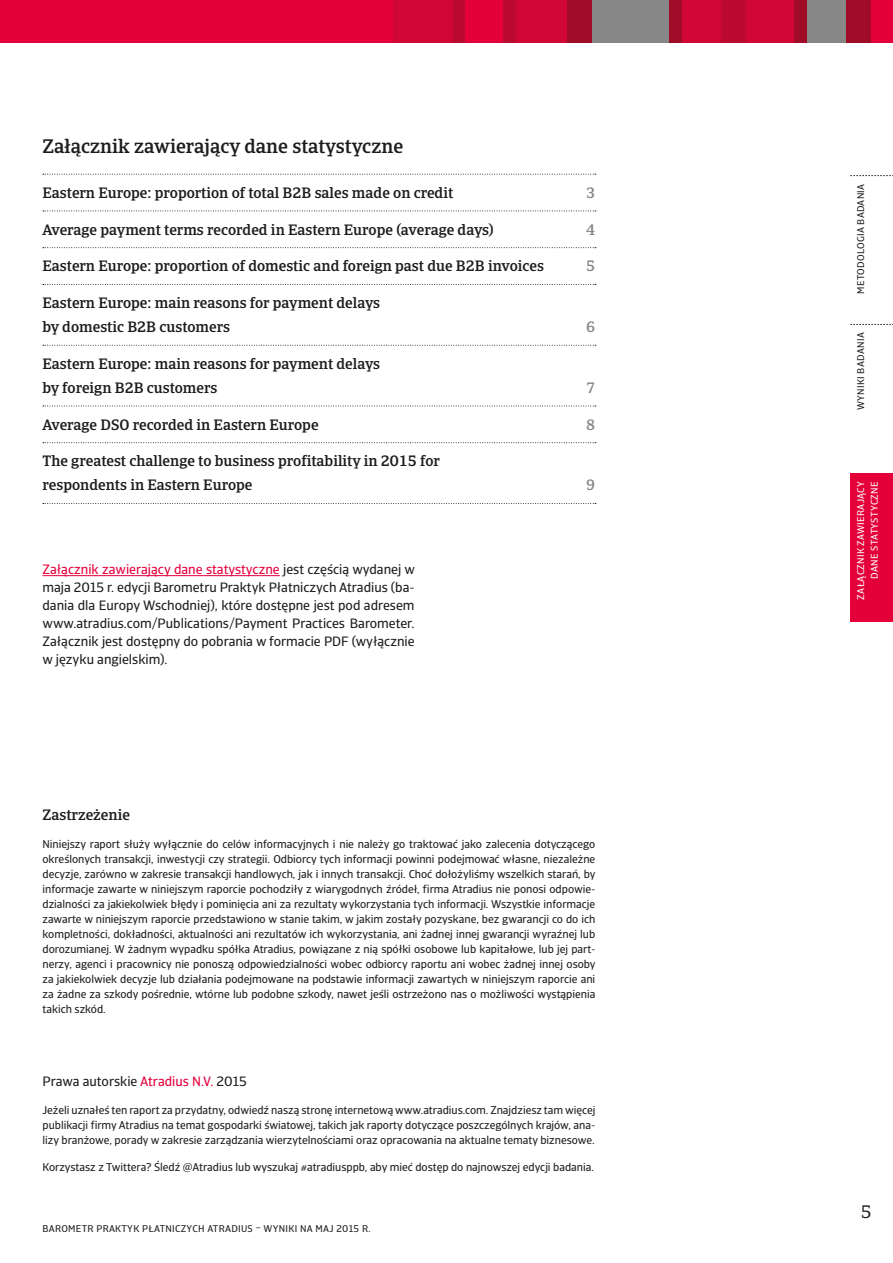
<style>
.page{position:relative;width:893px;height:1263px;background:#fff}
.page>*{position:absolute;margin:0;border:0;box-sizing:border-box;transform-origin:0 0}
.t1{font:500 19.5px "Catalana";color:#1d1d1b}
.t2{font:18px "Catalana";color:#1d1d1b}
.t3{font:500 15px/24px "Catalana";color:#1d1d1b}
.t4{font:500 15px "Catalana";color:#878787}
.t5{font:13.5px/18px "Catalana Sans";color:#1d1d1b;text-align:justify}
.t6{font:11.25px/15px "Catalana Sans";color:#1d1d1b;text-align:justify}
.t7{font:9.75px "Catalana Sans";letter-spacing:.03em;color:#1d1d1b}
.t8{font:9.75px/13.5px "Catalana Sans";letter-spacing:.03em;color:#fff;text-align:right}
.s1{color:#e4013a}
</style>
<div class="page">
<div style="left:0;top:0;width:893px;height:43px;background:#e4013a"></div>
<div style="left:452px;top:0;width:13px;height:43px;background:#ba0a2f"></div>
<div style="left:393px;top:0;width:59px;height:43px;background:#d00635"></div>
<div style="left:516px;top:0;width:51px;height:43px;background:#d00635"></div>
<div style="left:746px;top:0;width:49px;height:43px;background:#d00635"></div>
<div style="left:567px;top:0;width:26px;height:43px;background:#a00c27"></div>
<div style="left:720px;top:0;width:26px;height:43px;background:#ba0a2f"></div>
<div style="left:846px;top:0;width:25px;height:43px;background:#a00c27"></div>
<div style="left:503px;top:0;width:13px;height:43px;background:#ba0a2f"></div>
<div style="left:593px;top:0;width:76px;height:43px;background:#878787"></div>
<div style="left:669px;top:0;width:13px;height:43px;background:#a00c27"></div>
<div style="left:682px;top:0;width:38px;height:43px;background:#d00635"></div>
<div style="left:807px;top:0;width:39px;height:43px;background:#878787"></div>
<div style="left:795px;top:0;width:12px;height:43px;background:#a00c27"></div>
<div style="left:850px;top:473px;width:43px;height:149px;background:#e4013a"></div>
<svg style="left:850px;top:175px;width:43px;height:1px"></svg>
<svg style="left:850px;top:324px;width:43px;height:1px"></svg>
<hr style="left:43px;top:575px;width:237px;height:1px;background:#e4013a">
<svg style="left:43px;top:174px;width:553px;height:1px"></svg>
<svg style="left:43px;top:211px;width:553px;height:1px"></svg>
<svg style="left:43px;top:247px;width:553px;height:1px"></svg>
<svg style="left:43px;top:284px;width:553px;height:1px"></svg>
<svg style="left:43px;top:345px;width:553px;height:1px"></svg>
<svg style="left:43px;top:406px;width:553px;height:1px"></svg>
<svg style="left:43px;top:442px;width:553px;height:1px"></svg>
<svg style="left:43px;top:503px;width:553px;height:1px"></svg>
<h1 class="t1" style="left:43px;top:134px;width:362px">Załącznik zawierający dane statystyczne</h1>
<h3 class="t3" style="left:43px;top:181px;width:412px">Eastern Europe: proportion of total B2B sales made on credit</h3>
<h3 class="t4" style="left:586px;top:184px;width:10px">3</h3>
<h3 class="t3" style="left:43px;top:218px;width:453px">Average payment terms recorded in Eastern Europe (average days)</h3>
<h3 class="t4" style="left:586px;top:220px;width:10px">4</h3>
<h3 class="t3" style="left:43px;top:254px;width:503px">Eastern Europe: proportion of domestic and foreign past due B2B invoices</h3>
<h3 class="t4" style="left:586px;top:257px;width:10px">5</h3>
<h3 class="t3" style="left:43px;top:291px;width:339px">Eastern Europe: main reasons for payment delays by domestic B2B customers</h3>
<h3 class="t4" style="left:586px;top:318px;width:10px">6</h3>
<h3 class="t3" style="left:43px;top:352px;width:339px">Eastern Europe: main reasons for payment delays by foreign B2B customers</h3>
<h3 class="t4" style="left:586px;top:379px;width:10px">7</h3>
<h3 class="t3" style="left:43px;top:413px;width:278px">Average DSO recorded in Eastern Europe</h3>
<h3 class="t4" style="left:586px;top:415px;width:10px">8</h3>
<h3 class="t3" style="left:43px;top:449px;width:399px">The greatest challenge to business profitability in 2015 for respondents in Eastern Europe</h3>
<h3 class="t4" style="left:586px;top:476px;width:10px">9</h3>
<p class="t5" style="left:43px;top:561px;width:374px"><span class="s1">Załącznik zawierający dane statystyczne</span> jest częścią wydanej w maja 2015 r. edycji Barometru Praktyk Płatniczych Atradius (ba&shy;dania dla Europy Wschodniej), które dostępne jest pod adresem www.atradius.com/Publications/Payment Practices Barometer.<br>Załącznik jest dostępny do pobrania w formacie PDF (wyłącznie w języku angielskim).</p>
<h3 class="t3" style="left:43px;top:803px;width:89px">Zastrzeżenie</h3>
<p class="t6" style="left:43px;top:836px;width:555px">Niniejszy raport służy wyłącznie do celów informacyjnych i nie należy go traktować jako zalecenia dotyczącego określonych transakcji, inwestycji czy strategii. Odbiorcy tych informacji powinni podejmować własne, niezależne decyzje, zarówno w zakresie transakcji handlowych, jak i innych transakcji. Choć dołożyliśmy wszelkich starań, by informacje zawarte w niniejszym raporcie pochodziły z wiarygodnych źródeł, firma Atradius nie ponosi odpowie&shy;dzialności za jakiekolwiek błędy i pominięcia ani za rezultaty wykorzystania tych informacji. Wszystkie informacje zawarte w niniejszym raporcie przedstawiono w stanie takim, w jakim zostały pozyskane, bez gwarancji co do ich kompletności, dokładności, aktualności ani rezultatów ich wykorzystania, ani żadnej innej gwarancji wyraźnej lub dorozumianej. W żadnym wypadku spółka Atradius, powiązane z nią spółki osobowe lub kapitałowe, lub jej part&shy;nerzy, agenci i pracownicy nie ponoszą odpowiedzialności wobec odbiorcy raportu ani wobec żadnej innej osoby za jakiekolwiek decyzje lub działania podejmowane na podstawie informacji zawartych w niniejszym raporcie ani za żadne za szkody pośrednie, wtórne lub podobne szkody, nawet jeśli ostrzeżono nas o możliwości wystąpienia takich szkód.</p>
<p class="t5" style="left:43px;top:1072px;width:206px">Prawa autorskie <span class="s1">Atradius N.V.</span> 2015</p>
<p class="t6" style="left:43px;top:1102px;width:554px">Jeżeli uznałeś ten raport za przydatny, odwiedź naszą stronę internetową www.atradius.com. Znajdziesz tam więcej publikacji firmy Atradius na temat gospodarki światowej, takich jak raporty dotyczące poszczególnych krajów, ana&shy;lizy branżowe, porady w zakresie zarządzania wierzytelnościami oraz opracowania na aktualne tematy biznesowe.</p>
<p class="t6" style="left:43px;top:1160px;width:553px">Korzystasz z Twittera? Śledź @Atradius lub wyszukaj #atradiusppb, aby mieć dostęp do najnowszej edycji badania.</p>
<p class="t7" style="left:43px;top:1223px;width:329px">BAROMETR PRAKTYK PŁATNICZYCH ATRADIUS – WYNIKI NA MAJ 2015 R.</p>
<p class="t7" style="left:855px;top:294px;width:112px;rotate:-90deg">METODOLOGIA BADANIA</p>
<p class="t7" style="left:855px;top:410px;width:79px;rotate:-90deg">WYNIKI BADANIA</p>
<p class="t8" style="left:854px;top:599px;width:120px;rotate:-90deg">ZAŁĄCZNIK ZAWIERAJĄCY<br>DANE STATYSTYCZNE</p>
<h2 class="t2" style="left:861px;top:1201px;width:12px">5</h2>
</div>
